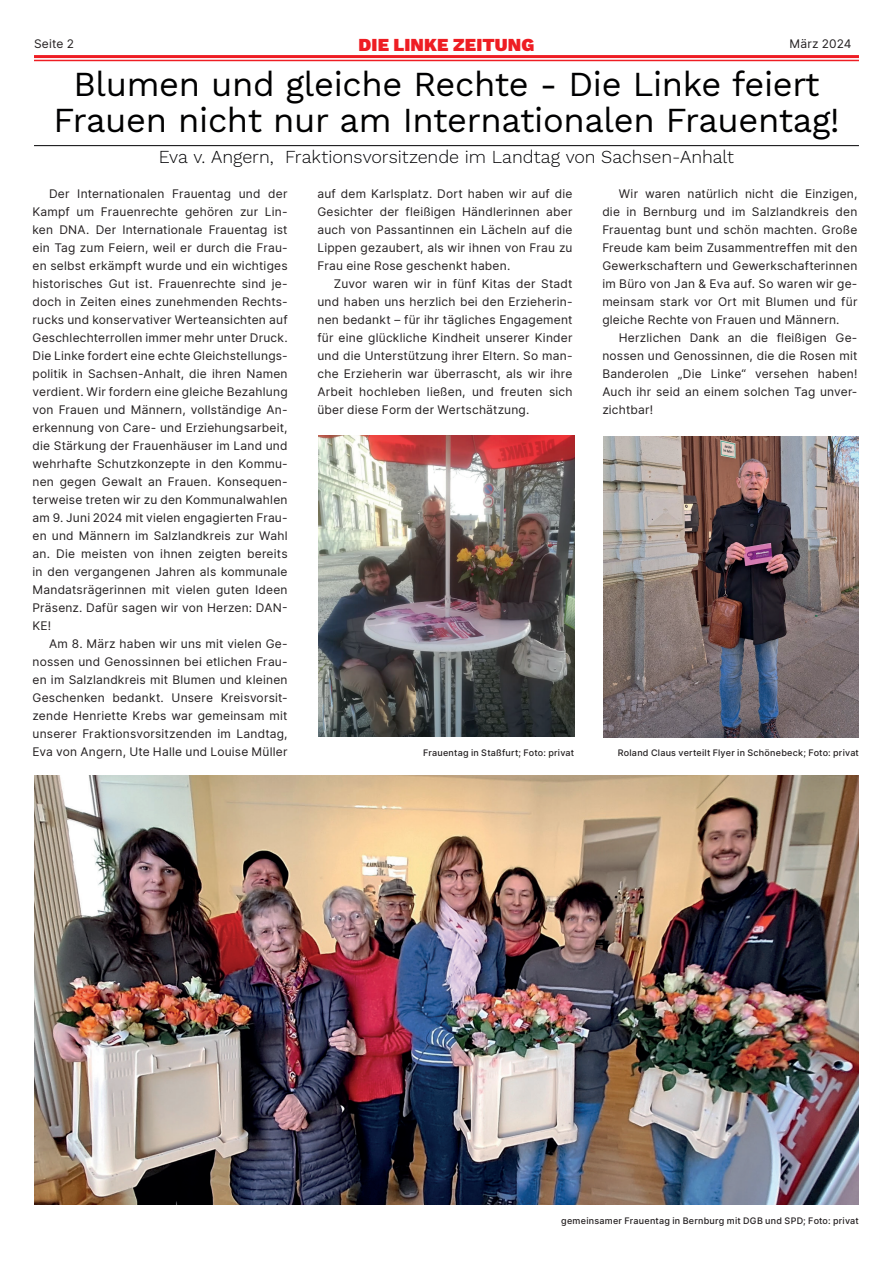
<style>
.page{position:relative;width:893px;height:1263px;background:#fff}
.page>*{position:absolute;margin:0;border:0;box-sizing:border-box;transform-origin:0 0}
.t1{font:34.5px/36px "Work Sans";letter-spacing:-.01em;color:#000001;text-align:center}
.t2{font:300 18px "Work Sans";letter-spacing:-.005em;color:#000003}
.t3{font:900 18px "Work Sans";letter-spacing:.01em;color:#ee1d23}
.t4{font:12px/18px "Inter";letter-spacing:.02em;color:#231f20;text-align:justify}
.t5{font:500 9px "Inter";letter-spacing:.025em;color:#231f20}
</style>
<div class="page">
<hr style="left:34px;top:145px;width:825px;height:1px;background:#000003">
<img style="left:604px;top:437px;width:255px;height:300px">
<img style="left:319px;top:436px;width:255px;height:300px">
<img style="left:34px;top:775px;width:825px;height:429px">
<hr style="left:34px;top:55px;width:825px;height:3px;background:#ee1d23">
<hr style="left:34px;top:60px;width:825px;height:1px;background:#ee1d23">
<p class="t4" style="left:34px;top:34px;width:42px">Seite 2</p>
<h2 class="t3" style="left:359px;top:31px;width:177px">DIE LINKE ZEITUNG</h2>
<p class="t4" style="left:789px;top:34px;width:64px">März 2024</p>
<h1 class="t1" style="left:54px;top:65px;width:787px">Blumen und gleiche Rechte - Die Linke feiert<br>Frauen nicht nur am Internationalen Frauentag!</h1>
<h2 class="t2" style="left:159px;top:144px;width:577px">Eva v. Angern, Fraktionsvorsitzende im Landtag von Sachsen-Anhalt</h2>
<p class="t4" style="left:33px;top:184px;width:257px;text-indent:16px">Der Internationalen Frauentag und der Kampf um Frauenrechte gehören zur Lin&shy;ken DNA. Der Internationale Frauentag ist ein Tag zum Feiern, weil er durch die Frau&shy;en selbst erkämpft wurde und ein wichtiges historisches Gut ist. Frauenrechte sind je&shy;doch in Zeiten eines zunehmenden Rechts&shy;rucks und konservativer Werteansichten auf Geschlechterrollen immer mehr unter Druck.<br>Die Linke fordert eine echte Gleichstellungs&shy;politik in Sachsen-Anhalt, die ihren Namen verdient. Wir fordern eine gleiche Bezahlung von Frauen und Männern, vollständige An&shy;erkennung von Care- und Erziehungsarbeit, die Stärkung der Frauenhäuser im Land und wehrhafte Schutzkonzepte in den Kommu&shy;nen gegen Gewalt an Frauen. Konsequen&shy;terweise treten wir zu den Kommunalwahlen am 9. Juni 2024 mit vielen engagierten Frau&shy;en und Männern im Salzlandkreis zur Wahl an. Die meisten von ihnen zeigten bereits in den vergangenen Jahren als kommunale Mandatsrägerinnen mit vielen guten Ideen Präsenz. Dafür sagen wir von Herzen: DAN-KE!</p>
<p class="t4" style="left:33px;top:634px;width:257px;text-indent:16px">Am 8. März haben wir uns mit vielen Ge&shy;nossen und Genossinnen bei etlichen Frau&shy;en im Salzlandkreis mit Blumen und kleinen Geschenken bedankt. Unsere Kreisvorsit&shy;zende Henriette Krebs war gemeinsam mit unserer Fraktionsvorsitzenden im Landtag, Eva von Angern, Ute Halle und Louise Müller</p>
<p class="t4" style="left:317px;top:184px;width:257px">auf dem Karlsplatz. Dort haben wir auf die Gesichter der fleißigen Händlerinnen aber auch von Passantinnen ein Lächeln auf die Lippen gezaubert, als wir ihnen von Frau zu Frau eine Rose geschenkt haben.</p>
<p class="t4" style="left:317px;top:274px;width:257px;text-indent:16px">Zuvor waren wir in fünf Kitas der Stadt und haben uns herzlich bei den Erzieherin&shy;nen bedankt – für ihr tägliches Engagement für eine glückliche Kindheit unserer Kinder und die Unterstützung ihrer Eltern. So man&shy;che Erzieherin war überrascht, als wir ihre Arbeit hochleben ließen, und freuten sich über diese Form der Wertschätzung.</p>
<p class="t4" style="left:602px;top:184px;width:257px;text-indent:17px">Wir waren natürlich nicht die Einzigen, die in Bernburg und im Salzlandkreis den Frauentag bunt und schön machten. Große Freude kam beim Zusammentreffen mit den Gewerkschaftern und Gewerkschafterinnen im Büro von Jan &amp; Eva auf. So waren wir ge&shy;meinsam stark vor Ort mit Blumen und für gleiche Rechte von Frauen und Männern.</p>
<p class="t4" style="left:602px;top:328px;width:257px;text-indent:16px">Herzlichen Dank an die fleißigen Ge&shy;nossen und Genossinnen, die die Rosen mit Banderolen „Die Linke“ versehen haben!<br>Auch ihr seid an einem solchen Tag unver&shy;zichtbar!</p>
<p class="t5" style="left:423px;top:746px;width:153px">Frauentag in Staßfurt; Foto: privat</p>
<p class="t5" style="left:618px;top:747px;width:243px">Roland Claus verteilt Flyer in Schönebeck; Foto: privat</p>
<p class="t5" style="left:561px;top:1214px;width:299px">gemeinsamer Frauentag in Bernburg mit DGB und SPD; Foto: privat</p>
</div>
